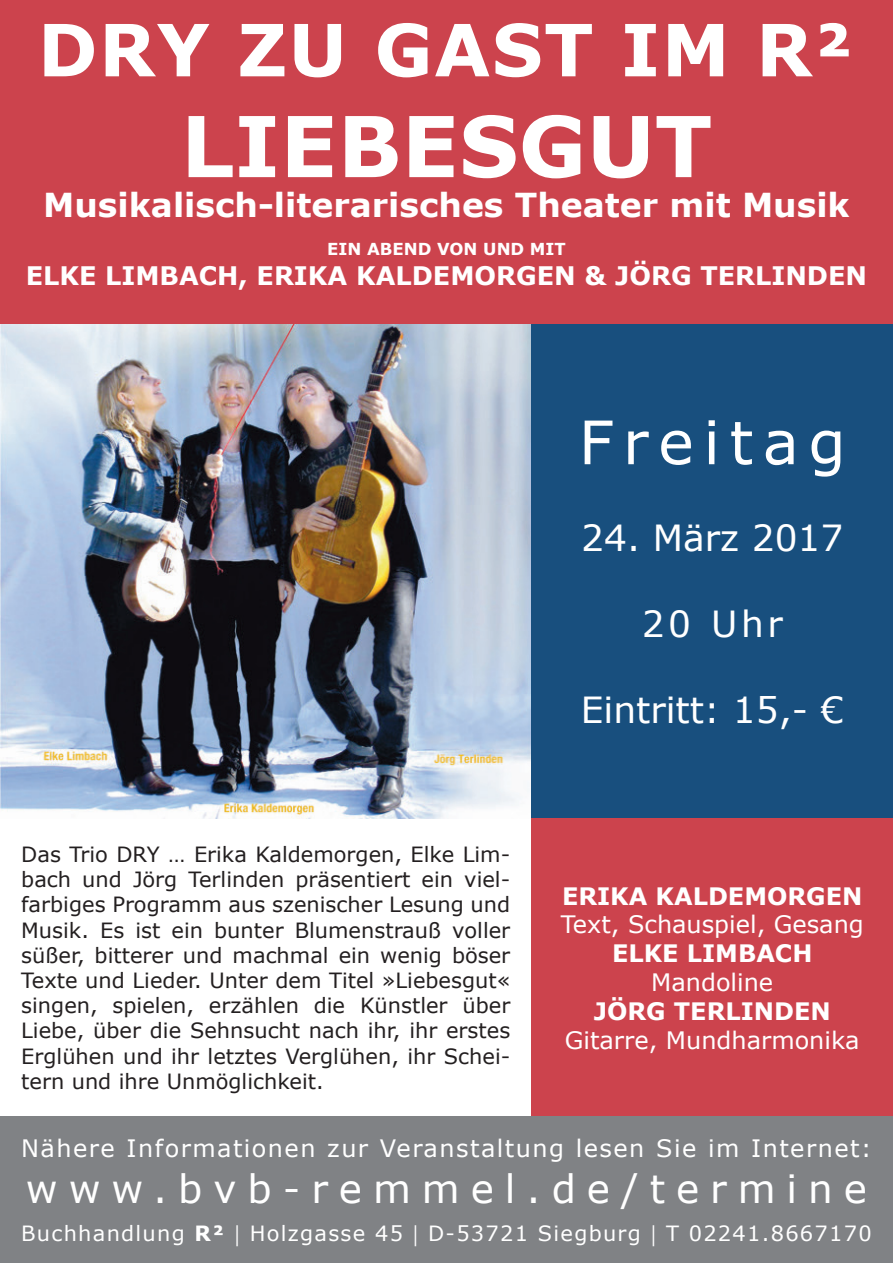
<style>
.page{position:relative;width:893px;height:1263px;background:#fff}
.page>*{position:absolute;margin:0;border:0;box-sizing:border-box;transform-origin:0 0}
.t1{font:700 84px "Verdana";color:#fff}
.t2{font:700 72px "Verdana";letter-spacing:.02em;color:#fff}
.t3{font:60px "Verdana";letter-spacing:.16em;color:#fff}
.t4{font:39px "Verdana";letter-spacing:.28em;color:#fff}
.t5{font:36px "Verdana";color:#fff}
.t6{font:700 33px "Verdana";color:#fff}
.t7{font:700 25.5px "Verdana";color:#fff}
.t8{font:24px "Verdana";letter-spacing:.06em;color:#fff}
.t9{font:24px "Verdana";color:#fff}
.t10{font:700 24px "Verdana";color:#fff}
.t11{font:21px/25.2px "Verdana";color:#231f20;text-align:justify}
.t12{font:21px "Verdana";letter-spacing:.06em;color:#fff}
.t13{font:700 16.5px "Verdana";color:#fff}
.s1{font-weight:700}
.s2{font-family:"Minion Pro"}
</style>
<div class="page">
<img style="left:0;top:323px;width:531px;height:496px">
<div style="left:0;top:1116px;width:893px;height:147px;background:#808285"></div>
<div style="left:531px;top:323px;width:362px;height:496px;background:#184f7e"></div>
<div style="left:0;top:0;width:893px;height:323px;background:#cc434d"></div>
<div style="left:531px;top:819px;width:362px;height:297px;background:#cc434d"></div>
<p class="t2" style="left:38px;top:-1px;width:819px">DRY ZU GAST IM R²</p>
<p class="t1" style="left:181px;top:87px;width:533px">LIEBESGUT</p>
<p class="t6" style="left:43px;top:181px;width:808px">Musikalisch-literarisches Theater mit Musik</p>
<p class="t13" style="left:327px;top:237px;width:240px">EIN ABEND VON UND MIT</p>
<p class="t7" style="left:26px;top:258px;width:843px">ELKE LIMBACH, ERIKA KALDEMORGEN &amp; JÖRG TERLINDEN</p>
<p class="t3" style="left:579px;top:401px;width:268px">Freitag</p>
<p class="t5" style="left:581px;top:513px;width:264px">24. März 2017</p>
<p class="t5" style="left:642px;top:599px;width:142px">20 Uhr</p>
<p class="t11" style="left:21px;top:841px;width:491px">Das Trio DRY … Erika Kaldemorgen, Elke Lim&shy;bach und Jörg Terlinden präsentiert ein viel&shy;farbiges Programm aus szenischer Lesung und Musik. Es ist ein bunter Blumenstrauß voller süßer, bitterer und machmal ein wenig böser Texte und Lieder. Unter dem Titel »Liebesgut« singen, spielen, erzählen die Künstler über Liebe, über die Sehnsucht nach ihr, ihr erstes Erglühen und ihr letztes Verglühen, ihr Schei&shy;tern und ihre Unmöglichkeit.</p>
<p class="t5" style="left:581px;top:686px;width:265px">Eintritt: 15,- €</p>
<p class="t10" style="left:562px;top:879px;width:302px">ERIKA KALDEMORGEN</p>
<p class="t9" style="left:561px;top:908px;width:305px">Text, Schauspiel, Gesang</p>
<p class="t10" style="left:612px;top:936px;width:202px">ELKE LIMBACH</p>
<p class="t9" style="left:651px;top:966px;width:124px">Mandoline</p>
<p class="t10" style="left:594px;top:994px;width:239px">JÖRG TERLINDEN</p>
<p class="t9" style="left:565px;top:1023px;width:296px">Gitarre, Mundharmonika</p>
<p class="t8" style="left:21px;top:1131px;width:852px">Nähere Informationen zur Veranstaltung lesen Sie im Internet:</p>
<p class="t4" style="left:26px;top:1162px;width:843px">www.bvb-remmel.de/termine</p>
<p class="t12" style="left:21px;top:1219px;width:852px">Buchhandlung <span class="s1">R²</span> <span class="s2">|</span> Holzgasse 45 <span class="s2">|</span> D-53721 Siegburg <span class="s2">|</span> T 02241.8667170</p>
</div>
